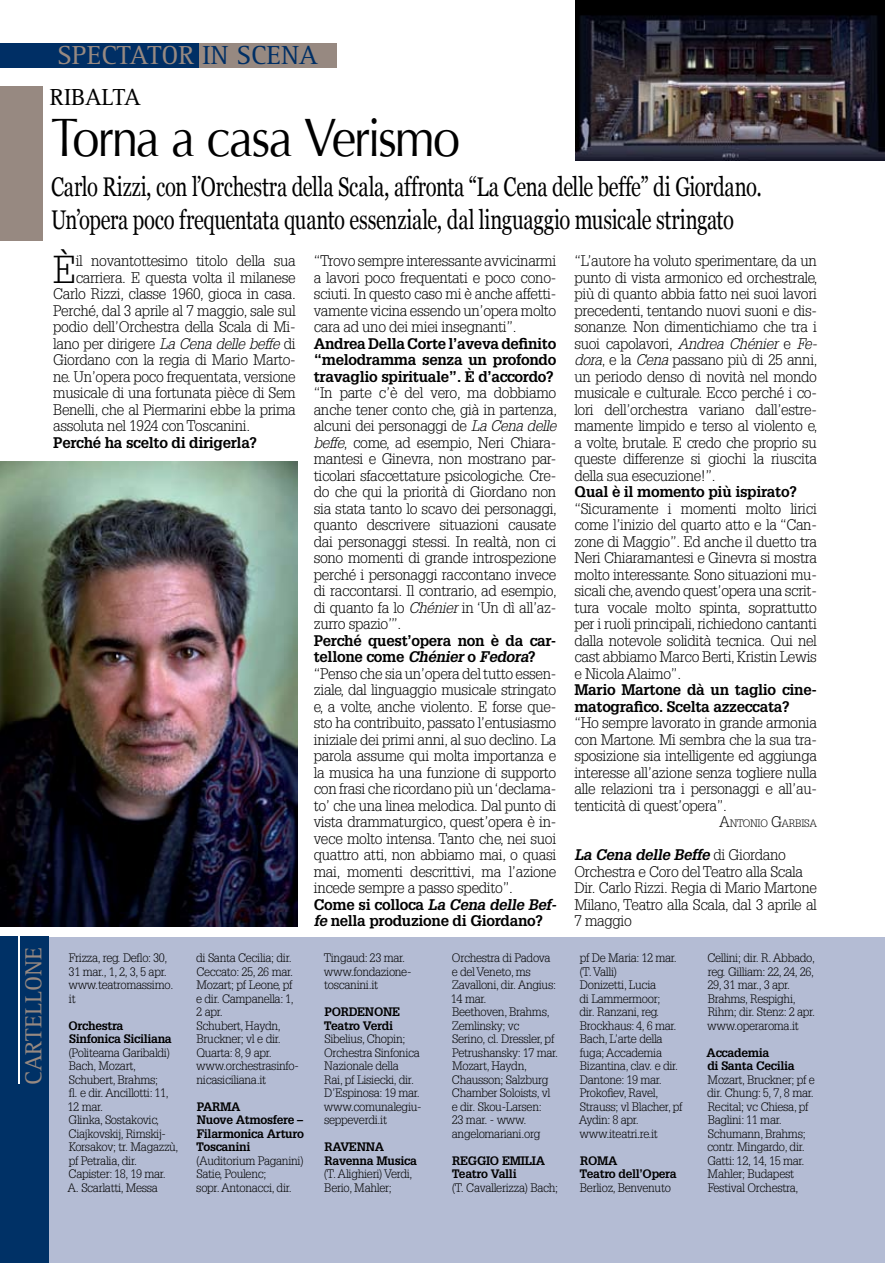
<style>
.page{position:relative;width:885px;height:1263px;background:#fff}
.page>*{position:absolute;margin:0;border:0;box-sizing:border-box;transform-origin:0 0}
.t1{font:54px "Optima";letter-spacing:-.045em;color:#000;scale:.9 1}
.t2{font:300 38.1px "Glypha";color:#000}
.t3{font:27px/33px "Georgia";letter-spacing:-.015em;color:#000;scale:.75 1}
.t4{font:27px "Rotis Serif";color:#978981}
.t5{font:24px "Rotis Serif";color:#978981}
.t6{font:24px "Rotis Serif";color:#000}
.t7{font:300 15px/16.5px "Glypha";letter-spacing:-.02em;color:#000}
.t8{font:700 15px "Glypha";letter-spacing:-.02em;color:#000}
.t9{font:300 12px/13.5px "Glypha";letter-spacing:-.025em;color:#000}
.t10{font:700 12px/13.5px "Glypha";letter-spacing:-.025em;color:#000}
.t11{font:300 10.5px "Glypha";letter-spacing:-.03em;color:#000}
.s1{color:#002f65}
.s2{font-style:italic}
.s3{font-weight:700}
.s4{font-weight:700;font-style:italic}
.s5{font-size:15px}
.s6{font-weight:300}
</style>
<div class="page">
<div style="left:198px;top:43px;width:139px;height:25px;background:#978981"></div>
<div style="left:0;top:43px;width:198px;height:25px;background:#002f65"></div>
<div style="left:0;top:937px;width:884px;height:326px;background:#b4bcd4"></div>
<div style="left:0;top:937px;width:48px;height:326px;background:#003166"></div>
<hr style="left:18px;top:935px;width:2px;height:149px;background:#fff">
<div style="left:0;top:91px;width:42px;height:150px;background:#978981"></div>
<div style="left:0;top:86px;width:42px;height:144px;background:#978981"></div>
<img style="left:0;top:462px;width:298px;height:464px">
<img style="left:575px;top:0;width:309px;height:160px">
<p class="t4" style="left:57px;top:40px;width:262px">SPECTATOR <span class="s1">IN SCENA</span></p>
<p class="t6" style="left:50px;top:84px;width:14px">RIBA</p>
<p class="t6" style="left:101px;top:84px;width:27px">LTA</p>
<p class="t1" style="left:51px;top:106px;width:456px">Torna a casa Verismo</p>
<p class="t3" style="left:51px;top:171px;width:949px">Carlo Rizzi, con l’Orchestra della Scala, affronta “La Cena delle beffe” di Giordano.<br>Un’opera poco frequentata quanto essenziale, dal linguaggio musicale stringato</p>
<p class="t2" style="left:53px;top:247px;width:25px">È</p>
<p class="t7" style="left:76px;top:253px;width:221px">il novantottesimo titolo della sua</p>
<p class="t7" style="left:76px;top:269px;width:221px">carriera. E questa volta il milanese</p>
<p class="t7" style="left:53px;top:286px;width:244px">Carlo Rizzi, classe 1960, gioca in casa.</p>
<p class="t7" style="left:53px;top:302px;width:244px">Perché, dal 3 aprile al 7 maggio, sale sul</p>
<p class="t7" style="left:53px;top:319px;width:244px">podio dell’Orchestra della Scala di Mi-</p>
<p class="t7" style="left:53px;top:335px;width:244px">lano per dirigere <span class="s2">La Cena delle beffe</span> di</p>
<p class="t7" style="left:53px;top:352px;width:244px">Giordano con la regia di Mario Marto-</p>
<p class="t7" style="left:53px;top:368px;width:244px">ne. Un’opera poco frequentata, versione</p>
<p class="t7" style="left:53px;top:385px;width:244px">musicale di una fortunata pièce di Sem</p>
<p class="t7" style="left:53px;top:401px;width:244px">Benelli, che al Piermarini ebbe la prima</p>
<p class="t7" style="left:53px;top:418px;width:198px">assoluta nel 1924 con Toscanini.</p>
<p class="t8" style="left:53px;top:433px;width:205px">Perché ha scelto di dirigerla?</p>
<p class="t5" style="left:20px;top:1085px;width:137px;rotate:-90deg">CARTELLONE</p>
<p class="t9" style="left:68px;top:951px;width:106px">Frizza, reg. Deflo: 30,<br>31 mar., 1, 2, 3, 5 apr. www.teatromassimo. it</p>
<p class="t9" style="left:68px;top:1019px;width:113px"><span class="s3">Orchestra<br>Sinfonica Siciliana </span>(Politeama Garibaldi)<br>Bach, Mozart,<br>Schubert, Brahms;<br>fl. e dir. Ancillotti: 11,<br>12 mar.<br>Glinka, Sostakovic,<br>Ciajkovskij, Rimskij-<br>Korsakov; tr. Magazzù, pf Petralia, dir.<br>Capister: 18, 19 mar.<br>A. Scarlatti, Messa</p>
<p class="t9" style="left:196px;top:951px;width:104px">di Santa Cecilia; dir.<br>Ceccato: 25, 26 mar.<br>Mozart; pf Leone, pf e dir. Campanella: 1,<br>2 apr.<br>Schubert, Haydn,<br>Bruckner; vl e dir.<br>Quarta: 8, 9 apr. www.orchestrasinfo&shy;nicasiciliana.it</p>
<p class="t9" style="left:196px;top:1100px;width:109px"><span class="s3">Parma<br>Nuove Atmosfere –<br>Filarmonica Arturo<br>Toscanini </span>(Auditorium Paganini)<br>Satie, Poulenc;<br>sopr. Antonacci, dir.</p>
<p class="t7" style="left:314px;top:253px;width:245px">“Trovo sempre interessante avvicinarmi a lavori poco frequentati e poco cono&shy;sciuti. In questo caso mi è anche affetti&shy;vamente vicina essendo un’opera molto cara ad uno dei miei insegnanti”.<br><span class="s3">Andrea Della Corte l’aveva definito “melodramma senza un profondo travaglio spirituale”. È d’accordo? </span>“In parte c’è del vero, ma dobbiamo anche tener conto che, già in partenza, alcuni dei personaggi de <span class="s2">La Cena delle beffe</span>, come, ad esempio, Neri Chiara&shy;mantesi e Ginevra, non mostrano par&shy;ticolari sfaccettature psicologiche. Cre&shy;do che qui la priorità di Giordano non sia stata tanto lo scavo dei personaggi, quanto descrivere situazioni causate dai personaggi stessi. In realtà, non ci sono momenti di grande introspezione perché i personaggi raccontano invece di raccontarsi. Il contrario, ad esempio, di quanto fa lo <span class="s2">Chénier</span> in ‘Un dì all’az&shy;zurro spazio’”.<br><span class="s3">Perché quest’opera non è da car&shy;tellone come</span> <span class="s4">Chénier</span> <span class="s3">o</span> <span class="s4">Fedora</span><span class="s3">? </span>“Penso che sia un’opera del tutto essen&shy;ziale, dal linguaggio musicale stringato e, a volte, anche violento. E forse que&shy;sto ha contribuito, passato l’entusiasmo iniziale dei primi anni, al suo declino. La parola assume qui molta importanza e la musica ha una funzione di supporto con frasi che ricordano più un ‘declama&shy;to’ che una linea melodica. Dal punto di vista drammaturgico, quest’opera è in&shy;vece molto intensa. Tanto che, nei suoi quattro atti, non abbiamo mai, o quasi mai, momenti descrittivi, ma l’azione incede sempre a passo spedito”.<br><span class="s3">Come si colloca</span> <span class="s4">La Cena delle Bef&shy;fe</span> <span class="s3">nella produzione di Giordano?</span></p>
<p class="t7" style="left:574px;top:253px;width:245px">“L’autore ha voluto sperimentare, da un punto di vista armonico ed orchestrale, più di quanto abbia fatto nei suoi lavori precedenti, tentando nuovi suoni e dis&shy;sonanze. Non dimentichiamo che tra i suoi capolavori, <span class="s2">Andrea Chénier</span> e <span class="s2">Fe&shy;dora</span>, e la <span class="s2">Cena</span> passano più di 25 anni, un periodo denso di novità nel mondo musicale e culturale. Ecco perché i co&shy;lori dell’orchestra variano dall’estre&shy;mamente limpido e terso al violento e, a volte, brutale. E credo che proprio su queste differenze si giochi la riuscita della sua esecuzione!”.<br><span class="s3">Qual è il momento più ispirato? </span>“Sicuramente i momenti molto lirici come l’inizio del quarto atto e la “Can&shy;zone di Maggio”. Ed anche il duetto tra Neri Chiaramantesi e Ginevra si mostra molto interessante. Sono situazioni mu&shy;sicali che, avendo quest’opera una scrit&shy;tura vocale molto spinta, soprattutto per i ruoli principali, richiedono cantanti dalla notevole solidità tecnica. Qui nel cast abbiamo Marco Berti, Kristin Lewis e Nicola Alaimo”.<br><span class="s3">Mario Martone dà un taglio cine&shy;matografico. Scelta azzeccata? </span>“Ho sempre lavorato in grande armonia con Martone. Mi sembra che la sua tra&shy;sposizione sia intelligente ed aggiunga interesse all’azione senza togliere nulla alle relazioni tra i personaggi e all’au&shy;tenticità di quest’opera”.</p>
<p class="t11" style="left:719px;top:817px;width:99px"><span class="s5">A</span>NTONIO <span class="s5">G</span>ARBISA</p>
<p class="t7" style="left:574px;top:847px;width:244px"><span class="s4">La Cena delle Beffe</span> di Giordano<br>Orchestra e Coro del Teatro alla Scala<br>Dir. Carlo Rizzi. Regia di Mario Martone<br>Milano, Teatro alla Scala, dal 3 aprile al<br>7 maggio</p>
<p class="t9" style="left:324px;top:951px;width:87px">Tingaud: 23 mar. www.fondazione&shy;toscanini.it</p>
<p class="t9" style="left:324px;top:1005px;width:99px"><span class="s3">Pordenone<br>Teatro Verdi<br></span>Sibelius, Chopin;<br>Orchestra Sinfonica<br>Nazionale della<br>Rai, pf Lisiecki, dir.<br>D’Espinosa: 19 mar. www.comunalegiu&shy;seppeverdi.it</p>
<p class="t9" style="left:324px;top:1140px;width:94px"><span class="s3">Ravenna<br>Ravenna Musica </span>(T. Alighieri) Verdi,<br>Berio, Mahler;</p>
<p class="t9" style="left:451px;top:951px;width:109px">Orchestra di Padova e del Veneto, ms<br>Zavalloni, dir. Angius:<br>14 mar.<br>Beethoven, Brahms,<br>Zemlinsky; vc<br>Serino, cl. Dressler, pf<br>Petrushansky: 17 mar.<br>Mozart, Haydn,<br>Chausson; Salzburg<br>Chamber Soloists, vl<br>e dir. Skou-Larsen:<br>23 mar. - www. angelomariani.org</p>
<p class="t10" style="left:451px;top:1153px;width:108px">Reggio Emilia<br>Teatro Valli<br><span class="s6">(T. Cavallerizza) Bach;</span></p>
<p class="t9" style="left:578px;top:951px;width:105px">pf De Maria: 12 mar. (T. Valli)<br>Donizetti, Lucia<br>di Lammermoor;<br>dir. Ranzani, reg.<br>Brockhaus: 4, 6 mar.<br>Bach, L’arte della fuga; Accademia<br>Bizantina, clav. e dir.<br>Dantone: 19 mar.<br>Prokofiev, Ravel,<br>Strauss; vl Blacher, pf<br>Aydin: 8 apr. www.iteatri.re.it</p>
<p class="t10" style="left:579px;top:1153px;width:99px">Roma<br>Teatro dell’Opera<br><span class="s6">Berlioz, Benvenuto</span></p>
<p class="t9" style="left:707px;top:951px;width:109px">Cellini; dir. R. Abbado, reg. Gilliam: 22, 24, 26,<br>29, 31 mar., 3 apr.<br>Brahms, Respighi,<br>Rihm; dir. Stenz: 2 apr. www.operaroma.it</p>
<p class="t9" style="left:706px;top:1046px;width:110px"><span class="s3">Accademia<br>di Santa Cecilia<br></span>Mozart, Bruckner; pf e dir. Chung: 5, 7, 8 mar.<br>Recital; vc Chiesa, pf<br>Baglini: 11 mar.<br>Schumann, Brahms; contr. Mingardo, dir.<br>Gatti: 12, 14, 15 mar.<br>Mahler; Budapest<br>Festival Orchestra,</p>
</div>
